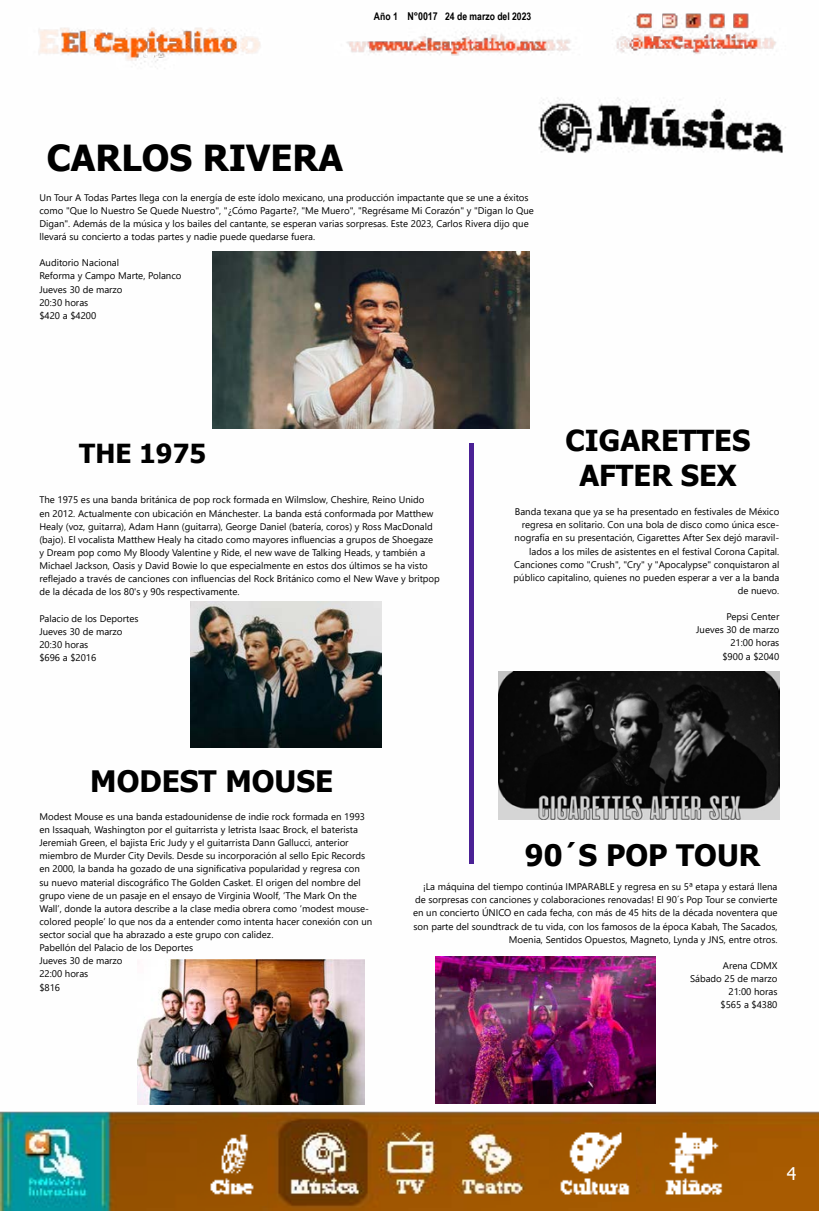
<style>
.page{position:relative;width:819px;height:1211px;background:#fff}
.page>*{position:absolute;margin:0;border:0;box-sizing:border-box;transform-origin:0 0}
.t1{font:700 35.88px "Tahoma";color:#000}
.t2{font:700 29.49px "Tahoma";color:#000}
.t3{font:700 28.88px/35px "Tahoma";color:#000;text-align:center}
.t4{font:700 26.25px "Tahoma";color:#000}
.t5{font:17.5px "Tahoma";color:#fff}
.t6{font:700 10.5px "Arial Narrow";color:#000}
.t7{font:9.62px/13.1px "Segoe UI";color:#000}
.s1{font-size:10.76px}
</style>
<div class="page">
<img style="left:0;top:13px;width:818px;height:1197px">
<img style="left:655px;top:1124px;width:73px;height:77px">
<img style="left:549px;top:1124px;width:86px;height:77px">
<img style="left:198px;top:1120px;width:69px;height:85px">
<img style="left:213px;top:251px;width:316px;height:178px">
<img style="left:190px;top:601px;width:191px;height:146px">
<img style="left:499px;top:671px;width:280px;height:148px">
<img style="left:137px;top:959px;width:228px;height:145px">
<img style="left:435px;top:956px;width:221px;height:147px">
<div style="left:469px;top:443px;width:5px;height:420px;background:#4a2195"></div>
<p class="t6" style="left:374px;top:9px;width:159px">Año 1 <span class="s1">N°0017</span> 24 de marzo del 2023</p>
<h1 class="t1" style="left:47px;top:132px;width:298px">CARLOS RIVERA</h1>
<p class="t7" style="left:39px;top:190px;width:496px">Un Tour A Todas Partes llega con la energía de este ídolo mexicano, una producción impactante que se une a éxitos como "Que lo Nuestro Se Quede Nuestro", "¿Cómo Pagarte?, "Me Muero", "Regrésame Mi Corazón" y "Digan lo Que Digan". Además de la música y los bailes del cantante, se esperan varias sorpresas. Este 2023, Carlos Rivera dijo que llevará su concierto a todas partes y nadie puede quedarse fuera.</p>
<p class="t7" style="left:39px;top:255px;width:144px">Auditorio Nacional<br>Reforma y Campo Marte, Polanco<br>Jueves 30 de marzo<br>20:30 horas<br>$420 a $4200</p>
<h3 class="t4" style="left:79px;top:435px;width:128px">THE 1975</h3>
<h3 class="t3" style="left:565px;top:424px;width:186px">CIGARETTES<br>AFTER SEX</h3>
<p class="t7" style="left:39px;top:492px;width:402px">The 1975 es una banda británica de pop rock formada en Wilmslow, Cheshire, Reino Unido<br>en 2012. Actualmente con ubicación en Mánchester. La banda está conformada por Matthew Healy (voz, guitarra), Adam Hann (guitarra), George Daniel (batería, coros) y Ross MacDonald (bajo). El vocalista Matthew Healy ha citado como mayores influencias a grupos de Shoegaze y Dream pop como My Bloody Valentine y Ride, el new wave de Talking Heads, y también a Michael Jackson, Oasis y David Bowie lo que especialmente en estos dos últimos se ha visto reflejado a través de canciones con influencias del Rock Británico como el New Wave y britpop de la década de los 80's y 90s respectivamente.</p>
<p class="t7" style="left:39px;top:610px;width:101px">Palacio de los Deportes<br>Jueves 30 de marzo<br>20:30 horas<br>$696 a $2016</p>
<h2 class="t2" style="left:90px;top:760px;width:244px">MODEST MOUSE</h2>
<p class="t7" style="left:513px;top:504px;width:267px;text-align:right">Banda texana que ya se ha presentado en festivales de México regresa en solitario. Con una bola de disco como única esce&shy;nografía en su presentación, Cigarettes After Sex dejó maravil&shy;lados a los miles de asistentes en el festival Corona Capital.<br>Canciones como "Crush", "Cry" y "Apocalypse" conquistaron al público capitalino, quienes no pueden esperar a ver a la banda de nuevo.</p>
<p class="t7" style="left:696px;top:609px;width:85px;text-align:right">Pepsi Center<br>Jueves 30 de marzo<br>21:00 horas<br>$900 a $2040</p>
<p class="t7" style="left:39px;top:809px;width:334px">Modest Mouse es una banda estadounidense de indie rock formada en 1993 en Issaquah, Washington por el guitarrista y letrista Isaac Brock, el baterista Jeremiah Green, el bajista Eric Judy y el guitarrista Dann Gallucci, anterior miembro de Murder City Devils. Desde su incorporación al sello Epic Records en 2000, la banda ha gozado de una significativa popularidad y regresa con<br>su nuevo material discográfico The Golden Casket. El origen del nombre del grupo viene de un pasaje en el ensayo de Virginia Woolf, ‘The Mark On the Wall’, donde la autora describe a la clase media obrera como ‘modest mouse&shy;colored people’ lo que nos da a entender como intenta hacer conexión con un sector social que ha abrazado a este grupo con calidez.<br>Pabellón del Palacio de los Deportes<br>Jueves 30 de marzo<br>22:00 horas<br>$816</p>
<h2 class="t2" style="left:525px;top:834px;width:237px">90´S POP TOUR</h2>
<p class="t7" style="left:413px;top:879px;width:366px;text-align:right">¡La máquina del tiempo continúa IMPARABLE y regresa en su 5ª etapa y estará llena de sorpresas con canciones y colaboraciones renovadas! El 90´s Pop Tour se convierte en un concierto ÚNICO en cada fecha, con más de 45 hits de la década noventera que son parte del soundtrack de tu vida, con los famosos de la época Kabah, The Sacados, Moenia, Sentidos Opuestos, Magneto, Lynda y JNS, entre otros.</p>
<p class="t7" style="left:690px;top:958px;width:89px;text-align:right">Arena CDMX<br>Sábado 25 de marzo<br>21:00 horas<br>$565 a $4380</p>
<h3 class="t5" style="left:786px;top:1161px;width:11px">4</h3>
</div>
